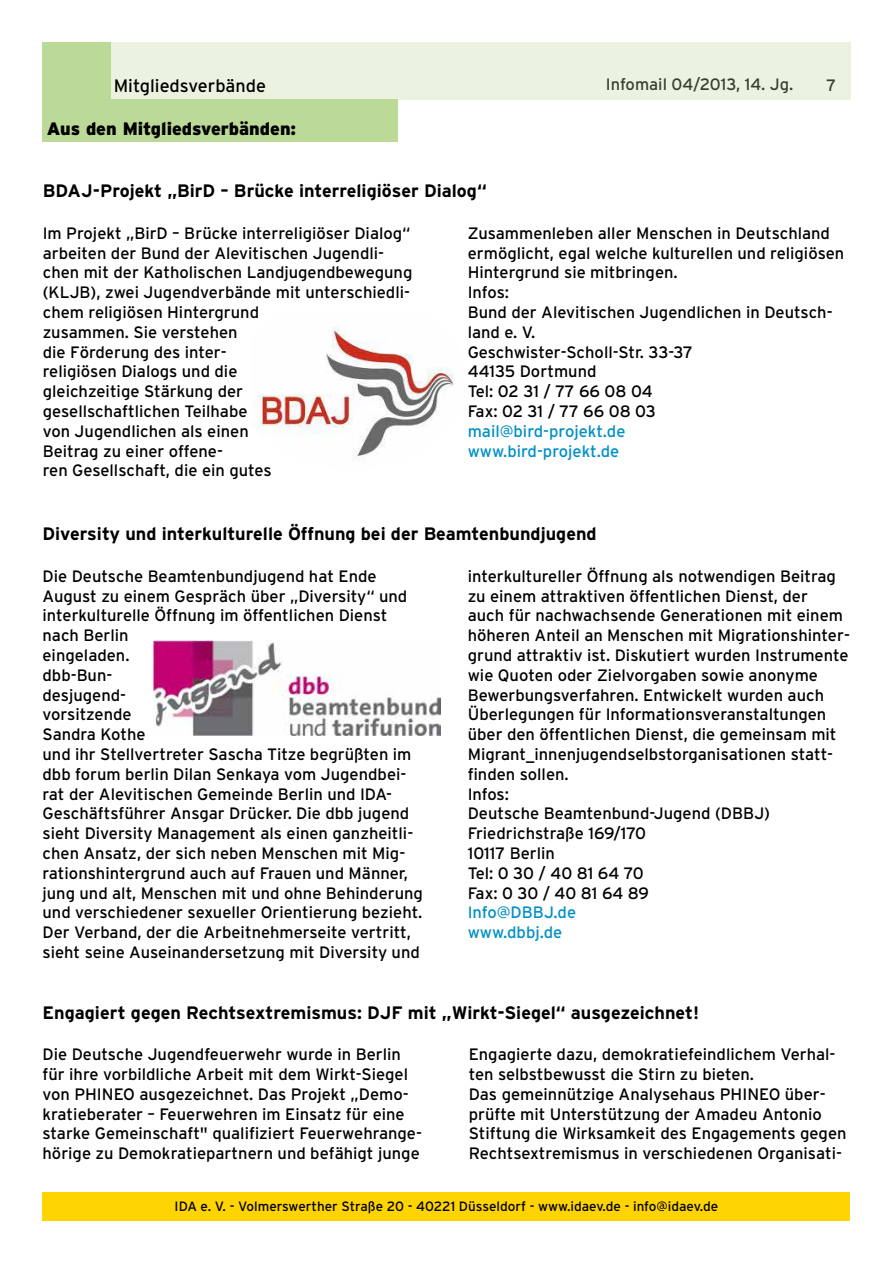
<style>
.page{position:relative;width:893px;height:1263px;background:#fff}
.page>*{position:absolute;margin:0;border:0;box-sizing:border-box;transform-origin:0 0}
.t1{font:700 18px "Interstate";color:#000}
.t2{font:900 18px "Interstate";color:#000}
.t3{font:18px "Interstate";color:#000}
.t4{font:16.5px/19.8px "Interstate";color:#000}
.t5{font:16.5px/19.8px "Interstate";color:#0090c6}
.t6{font:13.5px "Interstate";color:#000}
</style>
<div class="page">
<div style="left:43px;top:1192px;width:807px;height:28px;background:#ffd400"></div>
<div style="left:91px;top:43px;width:759px;height:57px;background:#ebf3e0"></div>
<div style="left:43px;top:43px;width:68px;height:57px;background:#bcda97"></div>
<div style="left:43px;top:100px;width:355px;height:42px;background:#bcda97"></div>
<img style="left:252px;top:327px;width:202px;height:134px">
<img style="left:153px;top:640px;width:288px;height:96px">
<p class="t3" style="left:114px;top:75px;width:154px">Mitgliedsverbände</p>
<p class="t4" style="left:606px;top:75px;width:189px">Infomail 04/2013, 14. Jg.</p>
<p class="t2" style="left:47px;top:118px;width:251px">Aus den Mitgliedsverbänden:</p>
<p class="t4" style="left:826px;top:75px;width:11px">7</p>
<p class="t1" style="left:43px;top:181px;width:445px">BDAJ-Projekt „BirD – Brücke interreligiöser Dialog“</p>
<p class="t4" style="left:43px;top:223px;width:371px">Im Projekt „BirD – Brücke interreligiöser Dialog“ arbeiten der Bund der Alevitischen Jugendli&shy;chen mit der Katholischen Landjugendbewegung (KLJB), zwei Jugendverbände mit unterschiedli&shy;chem religiösen Hintergrund<br>zusammen. Sie verstehen<br>die Förderung des inter-<br>religiösen Dialogs und die<br>gleichzeitige Stärkung der<br>gesellschaftlichen Teilhabe<br>von Jugendlichen als einen<br>Beitrag zu einer offene-<br>ren Gesellschaft, die ein gutes</p>
<p class="t4" style="left:468px;top:223px;width:378px">Zusammenleben aller Menschen in Deutschland ermöglicht, egal welche kulturellen und religiösen<br>Hintergrund sie mitbringen.<br>Infos:<br>Bund der Alevitischen Jugendlichen in Deutsch&shy;land e. V.<br>Geschwister-Scholl-Str. 33-37<br>44135 Dortmund<br>Tel: 02 31 / 77 66 08 04<br>Fax: 02 31 / 77 66 08 03</p>
<p class="t5" style="left:468px;top:421px;width:159px">mail@bird-projekt.de www.bird-projekt.de</p>
<p class="t1" style="left:43px;top:524px;width:556px">Diversity und interkulturelle Öffnung bei der Beamtenbundjugend</p>
<p class="t4" style="left:43px;top:566px;width:382px">Die Deutsche Beamtenbundjugend hat Ende August zu einem Gespräch über „Diversity“ und interkulturelle Öffnung im öffentlichen Dienst nach Berlin<br>eingeladen.<br>dbb-Bun-<br>desjugend-<br>vorsitzende<br>Sandra Kothe<br>und ihr Stellvertreter Sascha Titze begrüßten im dbb forum berlin Dilan Senkaya vom Jugendbei&shy;rat der Alevitischen Gemeinde Berlin und IDA-Geschäftsführer Ansgar Drücker. Die dbb jugend sieht Diversity Management als einen ganzheitli&shy;chen Ansatz, der sich neben Menschen mit Mig&shy;rationshintergrund auch auf Frauen und Männer, jung und alt, Menschen mit und ohne Behinderung und verschiedener sexueller Orientierung bezieht.<br>Der Verband, der die Arbeitnehmerseite vertritt, sieht seine Auseinandersetzung mit Diversity und</p>
<p class="t4" style="left:468px;top:566px;width:384px">interkultureller Öffnung als notwendigen Beitrag zu einem attraktiven öffentlichen Dienst, der<br>auch für nachwachsende Generationen mit einem höheren Anteil an Menschen mit Migrationshinter&shy;grund attraktiv ist. Diskutiert wurden Instrumente wie Quoten oder Zielvorgaben sowie anonyme Bewerbungsverfahren. Entwickelt wurden auch Überlegungen für Informationsveranstaltungen über den öffentlichen Dienst, die gemeinsam mit Migrant_innenjugendselbstorganisationen statt&shy;finden sollen.<br>Infos:<br>Deutsche Beamtenbund-Jugend (DBBJ)<br>Friedrichstraße 169/170<br>10117 Berlin<br>Tel: 0 30 / 40 81 64 70<br>Fax: 0 30 / 40 81 64 89</p>
<p class="t5" style="left:468px;top:903px;width:110px">Info@DBBJ.de www.dbbj.de</p>
<p class="t1" style="left:43px;top:1002px;width:658px">Engagiert gegen Rechtsextremismus: DJF mit „Wirkt-Siegel“ ausgezeichnet!</p>
<p class="t4" style="left:43px;top:1044px;width:381px">Die Deutsche Jugendfeuerwehr wurde in Berlin für ihre vorbildliche Arbeit mit dem Wirkt-Siegel von PHINEO ausgezeichnet. Das Projekt „Demo&shy;kratieberater – Feuerwehren im Einsatz für eine starke Gemeinschaft" qualifiziert Feuerwehrange&shy;hörige zu Demokratiepartnern und befähigt junge</p>
<p class="t4" style="left:469px;top:1044px;width:379px">Engagierte dazu, demokratiefeindlichem Verhal&shy;ten selbstbewusst die Stirn zu bieten.<br>Das gemeinnützige Analysehaus PHINEO über&shy;prüfte mit Unterstützung der Amadeu Antonio Stiftung die Wirksamkeit des Engagements gegen Rechtsextremismus in verschiedenen Organisati-</p>
<p class="t6" style="left:175px;top:1198px;width:545px">IDA e. V. - Volmerswerther Straße 20 - 40221 Düsseldorf - www.idaev.de - info@idaev.de</p>
</div>
